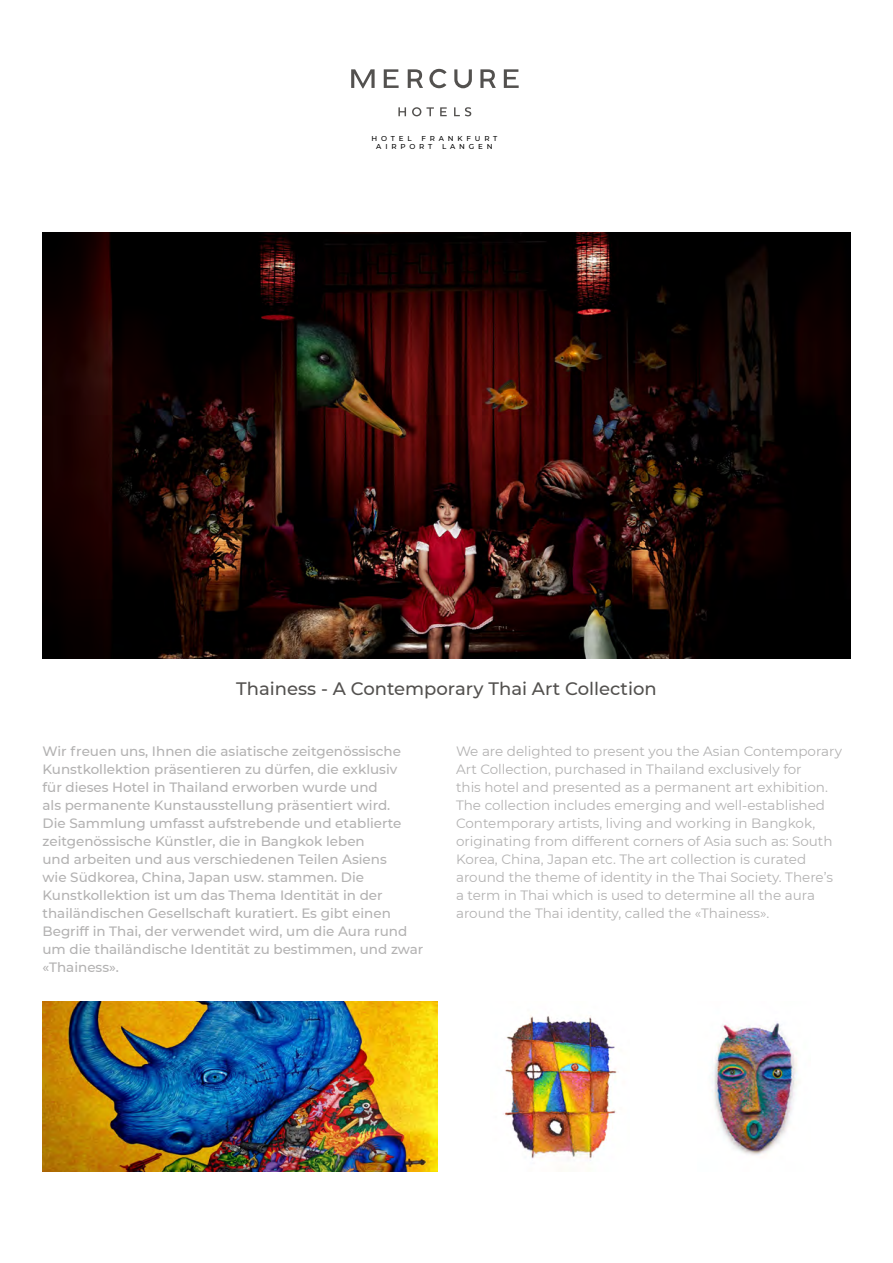
<style>
.page{position:relative;width:893px;height:1263px;background:#fff}
.page>*{position:absolute;margin:0;border:0;box-sizing:border-box;transform-origin:0 0}
.t1{font:500 18px "Montserrat";color:#53514f}
.t2{font:500 13.5px/18px "Montserrat";color:#b3b2b2}
.t3{font:13.5px/18px "Montserrat";color:#b3b2b2}
.t4{font:500 7.2px/8.6px "Montserrat";letter-spacing:.54em;color:#000}
</style>
<div class="page">
<svg style="left:398px;top:107px;width:8px;height:9px"></svg>
<svg style="left:412px;top:107px;width:22px;height:9px"></svg>
<svg style="left:440px;top:107px;width:7px;height:9px"></svg>
<svg style="left:454px;top:107px;width:17px;height:9px"></svg>
<svg style="left:351px;top:69px;width:24px;height:19px"></svg>
<svg style="left:384px;top:69px;width:15px;height:19px"></svg>
<svg style="left:504px;top:69px;width:15px;height:19px"></svg>
<svg style="left:429px;top:69px;width:18px;height:19px"></svg>
<svg style="left:454px;top:69px;width:18px;height:19px"></svg>
<svg style="left:408px;top:69px;width:15px;height:19px"></svg>
<svg style="left:480px;top:69px;width:16px;height:19px"></svg>
<img style="left:43px;top:233px;width:807px;height:425px">
<img style="left:43px;top:1001px;width:395px;height:170px">
<img style="left:503px;top:1015px;width:114px;height:146px">
<img style="left:712px;top:1022px;width:86px;height:133px">
<p class="t4" style="left:371px;top:134px;width:42px">HOTEL</p>
<p class="t4" style="left:376px;top:134px;width:123px;text-indent:45px">FRANKFURT<br>AIRPORT</p>
<p class="t4" style="left:442px;top:142px;width:52px">LANGEN</p>
<h1 class="t1" style="left:236px;top:676px;width:422px">Thainess - A Contemporary Thai Art Collection</h1>
<p class="t2" style="left:43px;top:741px;width:382px">Wir freuen uns, Ihnen die asiatische zeitgenössische Kunstkollektion präsentieren zu dürfen, die exklusiv<br>für dieses Hotel in Thailand erworben wurde und<br>als permanente Kunstausstellung präsentiert wird.<br>Die Sammlung umfasst aufstrebende und etablierte zeitgenössische Künstler, die in Bangkok leben<br>und arbeiten und aus verschiedenen Teilen Asiens<br>wie Südkorea, China, Japan usw. stammen. Die Kunstkollektion ist um das Thema Identität in der thailändischen Gesellschaft kuratiert. Es gibt einen Begriff in Thai, der verwendet wird, um die Aura rund um die thailändische Identität zu bestimmen, und zwar «Thainess».</p>
<p class="t3" style="left:456px;top:741px;width:388px">We are delighted to present you the Asian Contemporary Art Collection, purchased in Thailand exclusively for<br>this hotel and presented as a permanent art exhibition.<br>The collection includes emerging and well-established Contemporary artists, living and working in Bangkok, originating from different corners of Asia such as: South Korea, China, Japan etc. The art collection is curated around the theme of identity in the Thai Society. There’s a term in Thai which is used to determine all the aura around the Thai identity, called the «Thainess».</p>
</div>
